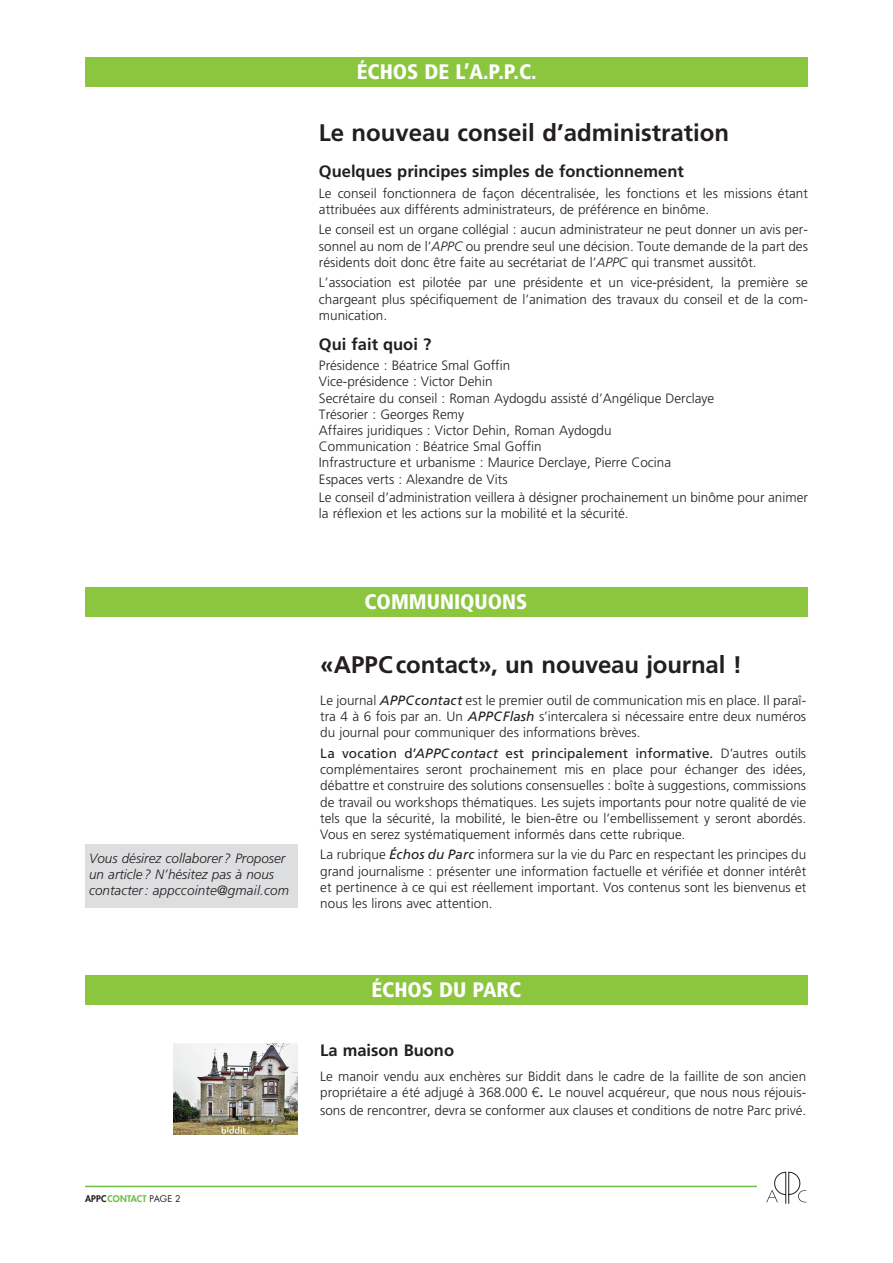
<style>
.page{position:relative;width:893px;height:1263px;background:#fff}
.page>*{position:absolute;margin:0;border:0;box-sizing:border-box;transform-origin:0 0}
.t1{font:700 24px "Frutiger";color:#231f20}
.t2{font:900 condensed 21px "Frutiger";color:#fff}
.t3{font:700 16.5px "Frutiger";color:#231f20}
.t4{font:300 13.5px/16.2px "Frutiger";color:#231f20;text-align:justify}
.t5{font:italic 300 13.5px/16.2px "Frutiger";color:#231f20}
.t6{font:800 9px "Futura";letter-spacing:.015em;color:#6cbd45}
.s1{font-style:italic}
.s2{font-weight:400;font-style:italic}
.s3{font-weight:400}
.s4{font-family:"Helvetica Neue"}
.s5{font-family:"Geneva";font-weight:400}
.s6{color:#231f20}
.s7{font-weight:400;color:#231f20}
</style>
<div class="page">
<hr style="left:85px;top:1186px;width:672px;height:1px;background:#6cbd45">
<svg style="left:766px;top:1172px;width:40px;height:32px"></svg>
<div style="left:85px;top:587px;width:723px;height:29px;background:#8bc63e"></div>
<div style="left:85px;top:975px;width:723px;height:29px;background:#8bc63e"></div>
<img style="left:174px;top:1043px;width:123px;height:92px">
<div style="left:85px;top:844px;width:212px;height:64px;background:#dddee0"></div>
<div style="left:85px;top:57px;width:723px;height:30px;background:#8bc63e"></div>
<p class="t5" style="left:89px;top:850px;width:201px">Vous désirez collaborer? Proposer un article ? N’hésitez pas à nous contacter: appccointe@gmail.com</p>
<p class="t2" style="left:357px;top:59px;width:181px">ÉCHOS DE L’A.P.P.C.</p>
<p class="t1" style="left:319px;top:119px;width:412px">Le nouveau conseil d’administration</p>
<p class="t3" style="left:319px;top:162px;width:366px">Quelques principes simples de fonctionnement</p>
<p class="t4" style="left:319px;top:185px;width:490px">Le conseil fonctionnera de façon décentralisée, les fonctions et les missions étant attribuées aux différents administrateurs, de préférence en binôme.</p>
<p class="t4" style="left:319px;top:222px;width:490px">Le conseil est un organe collégial : aucun administrateur ne peut donner un avis per&shy;sonnel au nom de l’<span class="s1">APPC</span> ou prendre seul une décision. Toute demande de la part des résidents doit donc être faite au secrétariat de l’<span class="s1">APPC</span> qui transmet aussitôt.</p>
<p class="t4" style="left:319px;top:275px;width:490px">L’association est pilotée par une présidente et un vice-président, la première se chargeant plus spécifiquement de l’animation des travaux du conseil et de la com&shy;munication.</p>
<p class="t3" style="left:319px;top:334px;width:114px">Qui fait quoi ?</p>
<p class="t4" style="left:319px;top:358px;width:193px">Présidence : Béatrice Smal Goffin</p>
<p class="t4" style="left:319px;top:374px;width:175px">Vice-présidence : Victor Dehin</p>
<p class="t4" style="left:319px;top:390px;width:397px">Secrétaire du conseil : Roman Aydogdu assisté d’Angélique Derclaye</p>
<p class="t4" style="left:319px;top:406px;width:147px">Trésorier : Georges Remy</p>
<p class="t4" style="left:319px;top:422px;width:294px">Affaires juridiques : Victor Dehin, Roman Aydogdu</p>
<p class="t4" style="left:319px;top:439px;width:224px">Communication : Béatrice Smal Goffin</p>
<p class="t4" style="left:319px;top:455px;width:354px">Infrastructure et urbanisme : Maurice Derclaye, Pierre Cocina</p>
<p class="t4" style="left:319px;top:471px;width:190px">Espaces verts : Alexandre de Vits</p>
<p class="t4" style="left:319px;top:489px;width:490px">Le conseil d’administration veillera à désigner prochainement un binôme pour animer la réflexion et les actions sur la mobilité et la sécurité.</p>
<p class="t2" style="left:365px;top:589px;width:164px">COMMUNIQUONS</p>
<p class="t1" style="left:320px;top:650px;width:423px">«APPCcontact», un nouveau journal !</p>
<p class="t4" style="left:320px;top:692px;width:487px">Le journal <span class="s2">APPCcontact</span> est le premier outil de communication mis en place. Il paraî&shy;tra 4 à 6 fois par an. Un <span class="s2">APPCFlash</span> s’intercalera si nécessaire entre deux numéros du journal pour communiquer des informations brèves.</p>
<p class="t4" style="left:320px;top:745px;width:488px"><span class="s3">La vocation d’</span><span class="s2">APPCcontact</span> <span class="s3">est principalement informative.</span> D’autres outils complémentaires seront prochainement mis en place pour échanger des idées, débattre et construire des solutions consensuelles : boîte à suggestions, commissions de travail ou workshops thématiques. Les sujets importants pour notre qualité de vie tels que la sécurité, la mobilité, le bien-être ou l’embellissement y seront abordés.<br>Vous en serez systématiquement informés dans cette rubrique.</p>
<p class="t4" style="left:320px;top:847px;width:487px">La rubrique <span class="s2">Échos du Parc</span> informera sur la vie du Parc en respectant les principes du grand journalisme : présenter une information factuelle et vérifiée et donner intérêt et pertinence à ce qui est réellement important. Vos contenus sont les bienvenus et nous les lirons avec attention.</p>
<p class="t2" style="left:371px;top:977px;width:151px">ÉCHOS DU PARC</p>
<p class="t3" style="left:320px;top:1041px;width:135px">La maison Buono</p>
<p class="t4" style="left:320px;top:1068px;width:487px">Le manoir vendu aux enchères sur Biddit dans le cadre de la faillite de son ancien propriétaire a été adjugé à 368.000 <span class="s4">€</span><span class="s5">.</span> Le nouvel acquéreur, que nous nous réjouis-</p>
<p class="t4" style="left:320px;top:1103px;width:487px">sons de rencontrer, devra se conformer aux clauses et conditions de notre Parc privé.</p>
<p class="t6" style="left:85px;top:1193px;width:97px"><span class="s6">APPC</span>CONTACT <span class="s7">PAGE 2</span></p>
</div>
